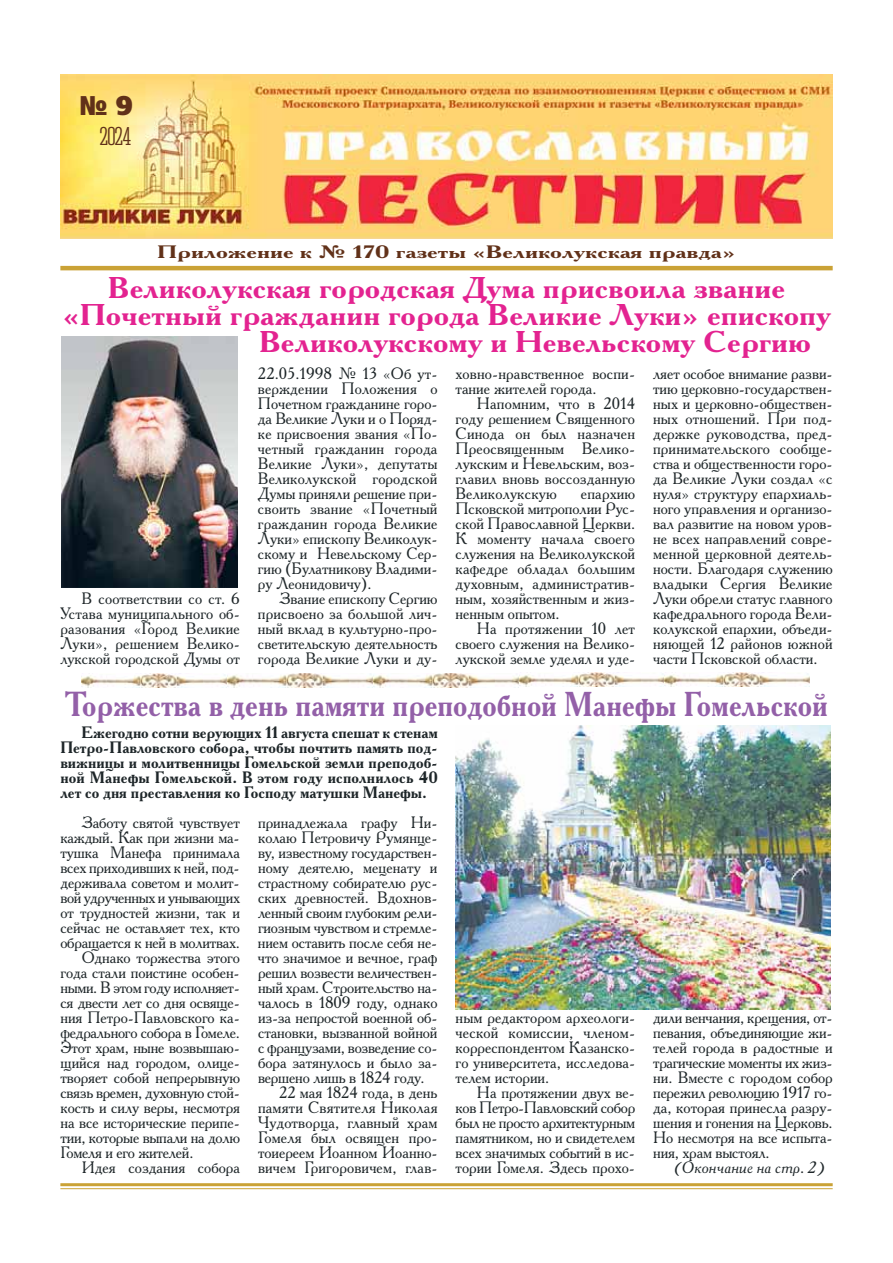
<style>
.page{position:relative;width:893px;height:1263px;background:#fff}
.page>*{position:absolute;margin:0;border:0;box-sizing:border-box;transform-origin:0 0}
.t1{font:700 34.5px "Academy C";color:#9360a8;scale:.9 1}
.t2{font:700 30px "Academy C";color:#e32390;scale:1.12 1}
.t3{font:800 27px "Core Sans N 85";color:#613119}
.t4{font:24px "Corki";color:#613119}
.t5{font:700 18px "Academy C";color:#613119;scale:1.44 1}
.t6{font:16.5px/15px "Academy C";letter-spacing:-.005em;color:#1e2629;text-align:justify}
.t7{font:700 16.5px/15px "Academy C";color:#1e2629;text-align:justify}
.t8{font:16.5px "Academy C";letter-spacing:-.025em;color:#1e2629}
.t9{font:italic 16.5px "Academy C";letter-spacing:-.01em;color:#1e2629}
</style>
<div class="page">
<hr style="left:60px;top:1183px;width:773px;height:3px;background:#caa236">
<hr style="left:60px;top:1188px;width:773px;height:1px;background:#caa236">
<img style="left:60px;top:74px;width:773px;height:165px">
<hr style="left:60px;top:266px;width:773px;height:4px;background:#caa236">
<img style="left:81px;top:673px;width:728px;height:14px">
<img style="left:62px;top:337px;width:175px;height:250px">
<img style="left:456px;top:725px;width:374px;height:284px">
<h3 class="t3" style="left:79px;top:90px;width:56px">№ 9</h3>
<h3 class="t4" style="left:99px;top:123px;width:34px">2024</h3>
<p class="t5" style="left:157px;top:245px;width:403px">Приложение к № 170 газеты «Великолукская правда»</p>
<h2 class="t2" style="left:108px;top:277px;width:606px">Великолукская городская Дума присвоила звание</h2>
<h2 class="t2" style="left:62px;top:304px;width:688px">«Почетный гражданин города Великие Луки» епископу</h2>
<h2 class="t2" style="left:259px;top:331px;width:494px">Великолукскому и Невельскому Сергию</h2>
<p class="t6" style="left:60px;top:593px;width:181px;text-indent:21px">В соответствии со ст. 6<br>Устава муниципального об&shy;разования «Город Великие Луки», решением Велико&shy;лукской городской Думы от</p>
<p class="t6" style="left:258px;top:368px;width:181px">22.05.1998 № 13 «Об ут&shy;верждении Положения о Почетном гражданине горо&shy;да Великие Луки и о Поряд&shy;ке присвоения звания «По&shy;четный гражданин города Великие Луки», депутаты Великолукской городской Думы приняли решение при&shy;своить звание «Почетный гражданин города Великие Луки» епископу Великолук&shy;скому и Невельскому Сер&shy;гию (Булатникову Владими&shy;ру Леонидовичу).</p>
<p class="t6" style="left:258px;top:593px;width:181px;text-indent:21px">Звание епископу Сергию присвоено за большой лич&shy;ный вклад в культурно-про&shy;светительскую деятельность города Великие Луки и ду-</p>
<p class="t6" style="left:455px;top:368px;width:181px">ховно-нравственное воспи&shy;тание жителей города.</p>
<p class="t6" style="left:455px;top:398px;width:181px;text-indent:21px">Напомним, что в 2014 году решением Священного Синода он был назначен Преосвященным Велико&shy;лукским и Невельским, воз&shy;главил вновь воссозданную Великолукскую</p>
<p class="t6" style="left:455px;top:488px;width:181px;text-indent:125px">епархию Псковской митрополии Рус&shy;ской Православной Церкви.<br>К моменту начала своего служения на Великолукской кафедре обладал большим духовным, административ&shy;ным, хозяйственным и жиз&shy;ненным опытом.</p>
<p class="t6" style="left:455px;top:623px;width:181px;text-indent:21px">На протяжении 10 лет своего служения на Велико&shy;лукской земле уделял и уде-</p>
<p class="t6" style="left:653px;top:368px;width:181px">ляет особое внимание разви&shy;тию церковно-государствен&shy;ных и церковно-обществен&shy;ных отношений. При под&shy;держке руководства, пред&shy;принимательского сообще&shy;ства и общественности горо&shy;да Великие Луки создал «с нуля» структуру епархиаль&shy;ного управления и организо&shy;вал развитие на новом уров&shy;не всех направлений совре&shy;менной церковной деятель&shy;ности. Благодаря служению владыки Сергия Великие Луки обрели статус главного кафедрального города Вели&shy;колукской епархии, объеди&shy;няющей 12 районов южной части Псковской области.</p>
<h1 class="t1" style="left:65px;top:691px;width:849px">Торжества в день памяти преподобной Манефы Гомельской</h1>
<p class="t7" style="left:60px;top:726px;width:379px;text-indent:21px">Ежегодно сотни верующих 11 августа спешат к стенам Петро-Павловского собора, чтобы почтить память под&shy;вижницы и молитвенницы Гомельской земли преподоб&shy;ной Манефы Гомельской. В этом году исполнилось 40 лет со дня преставления ко Господу матушки Манефы.</p>
<p class="t6" style="left:82px;top:817px;width:160px">Заботу святой чувствует</p>
<p class="t6" style="left:60px;top:832px;width:181px">каждый. Как при жизни ма-</p>
<p class="t6" style="left:60px;top:847px;width:181px">тушка Манефа принимала</p>
<p class="t6" style="left:60px;top:862px;width:181px">всех приходивших к ней, под-</p>
<p class="t6" style="left:60px;top:877px;width:181px">держивала советом и молит-</p>
<p class="t8" style="left:60px;top:892px;width:181px">вой удрученных и унывающих</p>
<p class="t6" style="left:60px;top:907px;width:181px">от трудностей жизни, так и</p>
<p class="t6" style="left:60px;top:922px;width:181px">сейчас не оставляет тех, кто</p>
<p class="t6" style="left:60px;top:937px;width:181px">обращается к ней в молитвах.</p>
<p class="t6" style="left:82px;top:952px;width:160px">Однако торжества этого</p>
<p class="t6" style="left:60px;top:967px;width:181px">года стали поистине особен-</p>
<p class="t6" style="left:60px;top:982px;width:181px">ными. В этом году исполняет-</p>
<p class="t6" style="left:60px;top:997px;width:181px">ся двести лет со дня освяще-</p>
<p class="t6" style="left:60px;top:1012px;width:181px">ния Петро-Павловского ка-</p>
<p class="t6" style="left:60px;top:1027px;width:181px">федрального собора в Гомеле.</p>
<p class="t6" style="left:60px;top:1042px;width:181px">Этот храм, ныне возвышаю-</p>
<p class="t6" style="left:60px;top:1057px;width:181px">щийся над городом, олице-</p>
<p class="t6" style="left:60px;top:1072px;width:181px">творяет собой непрерывную</p>
<p class="t6" style="left:60px;top:1087px;width:181px">связь времен, духовную стой-</p>
<p class="t6" style="left:60px;top:1102px;width:181px">кость и силу веры, несмотря</p>
<p class="t6" style="left:60px;top:1117px;width:181px">на все исторические перипе-</p>
<p class="t6" style="left:60px;top:1132px;width:181px">тии, которые выпали на долю</p>
<p class="t6" style="left:60px;top:1147px;width:134px">Гомеля и его жителей.</p>
<p class="t6" style="left:82px;top:1162px;width:160px">Идея создания собора</p>
<p class="t6" style="left:258px;top:817px;width:181px">принадлежала графу Ни-</p>
<p class="t6" style="left:258px;top:832px;width:181px">колаю Петровичу Румянце-</p>
<p class="t6" style="left:258px;top:847px;width:181px">ву, известному государствен-</p>
<p class="t6" style="left:258px;top:862px;width:181px">ному деятелю, меценату и</p>
<p class="t6" style="left:258px;top:877px;width:181px">страстному собирателю рус-</p>
<p class="t6" style="left:258px;top:892px;width:181px">ских древностей. Вдохнов-</p>
<p class="t6" style="left:258px;top:907px;width:181px">ленный своим глубоким рели-</p>
<p class="t6" style="left:258px;top:922px;width:181px">гиозным чувством и стремле-</p>
<p class="t6" style="left:258px;top:937px;width:181px">нием оставить после себя не-</p>
<p class="t6" style="left:258px;top:952px;width:181px">что значимое и вечное, граф</p>
<p class="t6" style="left:258px;top:967px;width:181px">решил возвести величествен-</p>
<p class="t6" style="left:258px;top:982px;width:181px">ный храм. Строительство на-</p>
<p class="t6" style="left:258px;top:997px;width:181px">чалось в 1809 году, однако</p>
<p class="t6" style="left:258px;top:1012px;width:181px">из-за непростой военной об-</p>
<p class="t6" style="left:258px;top:1027px;width:181px">становки, вызванной войной</p>
<p class="t6" style="left:258px;top:1042px;width:181px">с французами, возведение со-</p>
<p class="t6" style="left:258px;top:1057px;width:181px">бора затянулось и было за-</p>
<p class="t6" style="left:258px;top:1072px;width:168px">вершено лишь в 1824 году.</p>
<p class="t6" style="left:279px;top:1087px;width:160px">22 мая 1824 года, в день</p>
<p class="t6" style="left:258px;top:1102px;width:181px">памяти Святителя Николая</p>
<p class="t6" style="left:258px;top:1117px;width:181px">Чудотворца, главный храм</p>
<p class="t6" style="left:258px;top:1132px;width:181px">Гомеля был освящен про-</p>
<p class="t6" style="left:258px;top:1147px;width:181px">тоиереем Иоанном Иоанно-</p>
<p class="t6" style="left:258px;top:1162px;width:181px">вичем Григоровичем, глав-</p>
<p class="t6" style="left:456px;top:1012px;width:181px">ным редактором археологи&shy;ческой комиссии, членом&shy;корреспондентом Казанско&shy;го университета, исследова&shy;телем истории.</p>
<p class="t6" style="left:456px;top:1087px;width:181px;text-indent:21px">На протяжении двух ве&shy;ков Петро-Павловский собор был не просто архитектурным памятником, но и свидетелем всех значимых событий в ис&shy;тории Гомеля. Здесь прохо-</p>
<p class="t6" style="left:653px;top:1012px;width:181px">дили венчания, крещения, от&shy;певания, объединяющие жи&shy;телей города в радостные и трагические моменты их жиз&shy;ни. Вместе с городом собор пережил революцию 1917 го&shy;да, которая принесла разру&shy;шения и гонения на Церковь.<br>Но несмотря на все испыта&shy;ния, храм выстоял.</p>
<p class="t9" style="left:674px;top:1157px;width:152px">(Окончание на стр. 2)</p>
</div>
